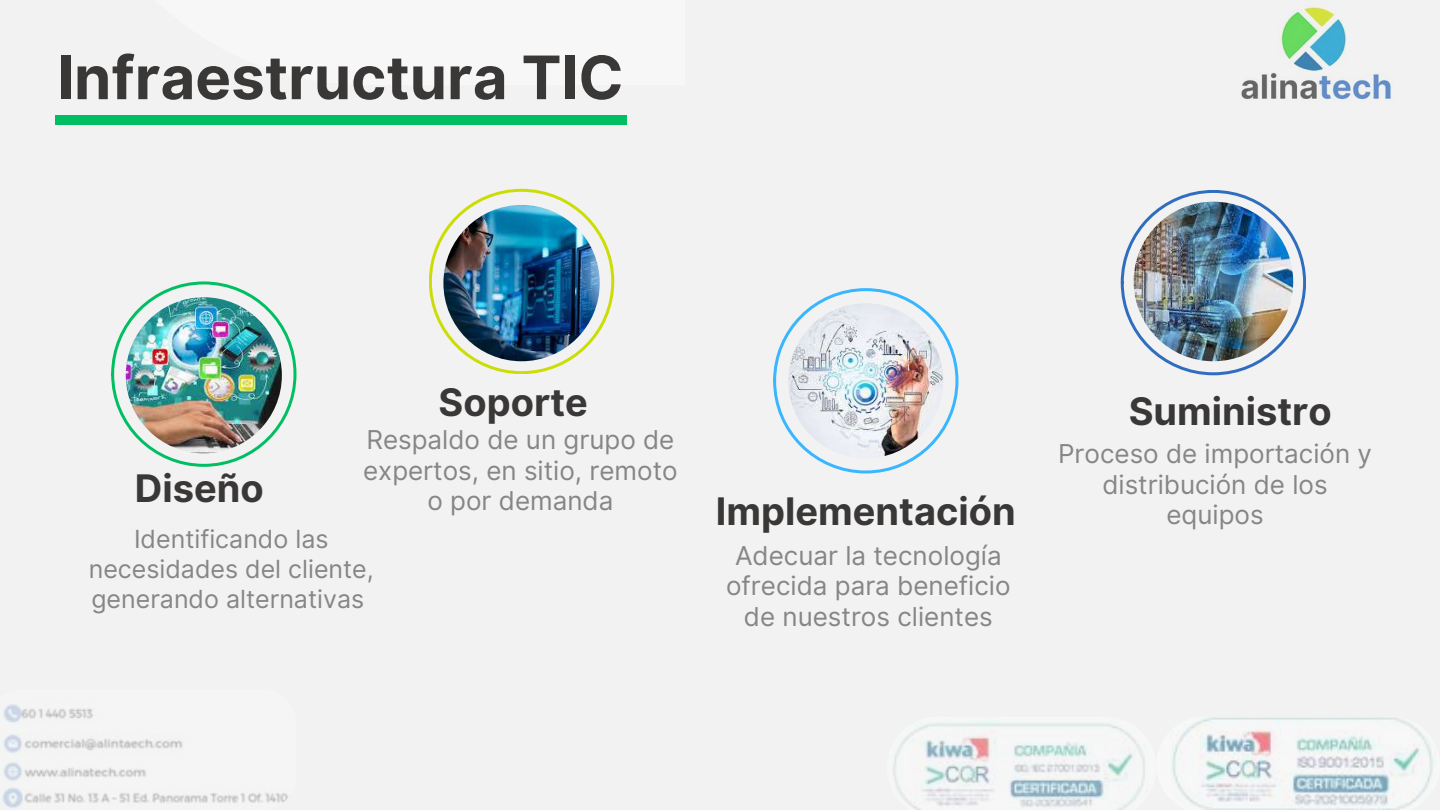
<style>
.page{position:relative;width:1440px;height:810px;background:#f2f2f2}
.page>*{position:absolute;margin:0;border:0;box-sizing:border-box;transform-origin:0 0}
.t1{font:700 60px "Inter";color:#3a3737}
.t2{font:700 38px "Inter";color:#3a3737}
.t3{font:26px/30.8px "Inter";color:#868686;text-align:center}
.t4{font:25px/30px "Inter";color:#868686;text-align:center}
</style>
<div class="page">
<div style="left:46px;top:0;width:639px;height:85px;background:#f7f7f7"></div>
<svg style="left:111px;top:281px;width:186px;height:186px"></svg>
<svg style="left:429px;top:189px;width:185px;height:185px"></svg>
<svg style="left:773px;top:288px;width:185px;height:186px"></svg>
<svg style="left:1121px;top:190px;width:185px;height:185px"></svg>
<img style="left:1134px;top:202px;width:159px;height:159px;border-radius:50%">
<img style="left:788px;top:303px;width:155px;height:155px;border-radius:50%">
<img style="left:443px;top:205px;width:157px;height:156px;border-radius:50%">
<img style="left:126px;top:297px;width:156px;height:156px;border-radius:50%">
<div style="left:55px;top:116px;width:572px;height:9px;background:#00bf63"></div>
<img style="left:893px;top:717px;width:540px;height:93px">
<img style="left:2px;top:704px;width:286px;height:104px">
<img style="left:1241px;top:0;width:153px;height:102px">
<h1 class="t1" style="left:57px;top:42px;width:568px">Infraestructura TIC</h1>
<h2 class="t2" style="left:439px;top:379px;width:151px">Soporte</h2>
<p class="t3" style="left:363px;top:424px;width:316px">Respaldo de un grupo de expertos, en sitio, remoto o por demanda</p>
<h2 class="t2" style="left:135px;top:466px;width:130px">Diseño</h2>
<p class="t4" style="left:89px;top:524px;width:287px">Identificando las necesidades del cliente, generando alternativas</p>
<h2 class="t2" style="left:1129px;top:389px;width:205px">Suministro</h2>
<p class="t3" style="left:1058px;top:438px;width:315px">Proceso de importación y distribución de los</p>
<h2 class="t2" style="left:716px;top:488px;width:301px">Implementación</h2>
<p class="t3" style="left:1166px;top:500px;width:99px">equipos</p>
<p class="t3" style="left:726px;top:540px;width:286px">Adecuar la tecnología ofrecida para beneficio de nuestros clientes</p>
</div>
